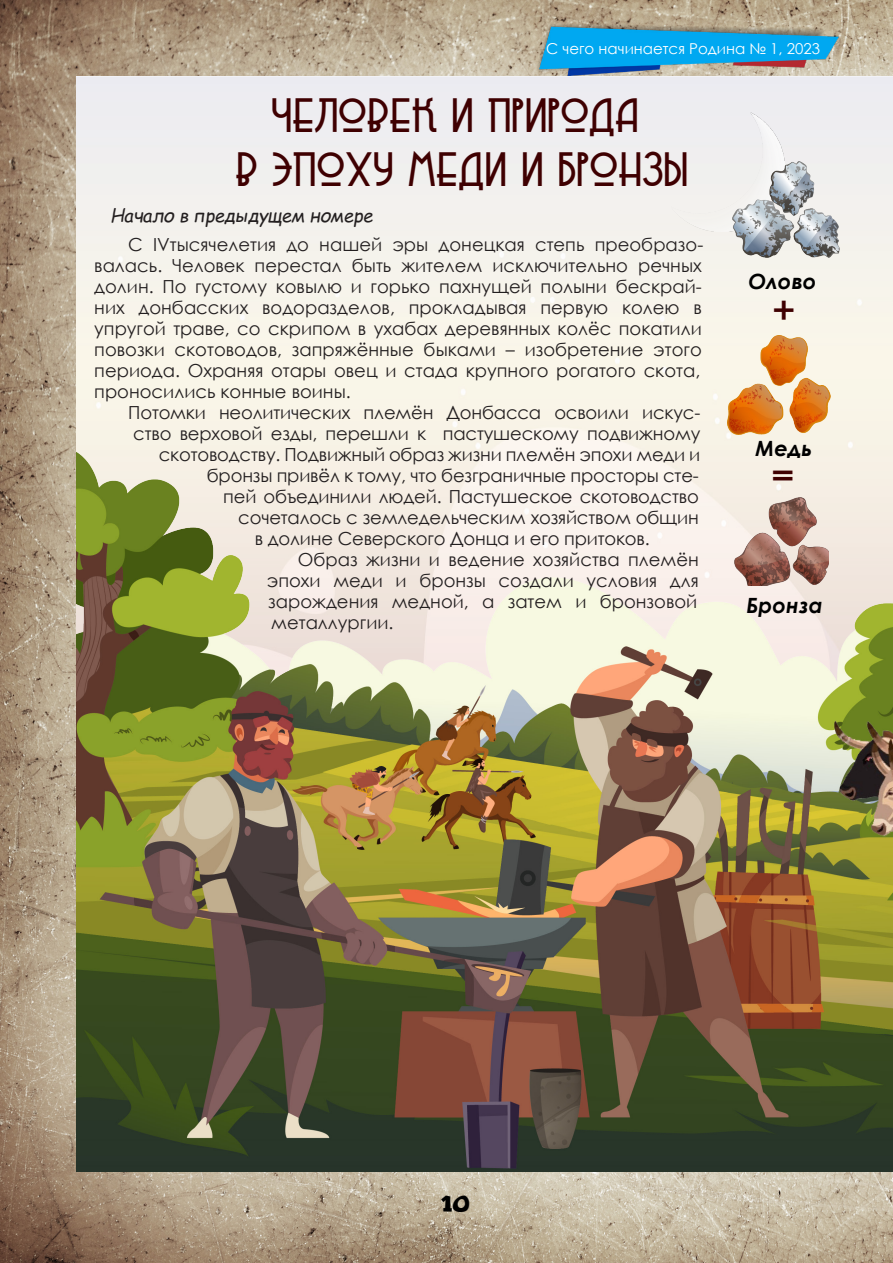
<style>
.page{position:relative;width:893px;height:1263px;background:#fff}
.page>*{position:absolute;margin:0;border:0;box-sizing:border-box;transform-origin:0 0}
.t1{font:45px "Copasetic C";letter-spacing:.005em;color:#3f0001}
.t2{font:italic 700 21px "Century Gothic";letter-spacing:.005em;color:#000}
.t3{font:21px "Freakomixby Avdo";color:#000}
.t4{font:18px/21px "Century Gothic";color:#231f20}
.t5{font:italic 18px "Comic Sans MS";letter-spacing:-.005em;color:#231f20}
.t6{font:15px "Century Gothic";color:#fff}
</style>
<div class="page">
<img style="left:0;top:0;width:893px;height:1263px">
<img style="left:77px;top:31px;width:816px;height:1140px">
<img style="left:537px;top:18px;width:301px;height:57px">
<div style="left:672px;top:113px;width:112px;height:118px;background:#f0eeef"></div>
<img style="left:735px;top:497px;width:93px;height:88px">
<img style="left:727px;top:336px;width:103px;height:99px">
<img style="left:732px;top:162px;width:108px;height:96px">
<img style="left:872px;top:426px;width:21px;height:8px">
<p class="t6" style="left:546px;top:38px;width:275px">С чего начинается Родина № 1, 2023</p>
<p class="t1" style="left:272px;top:90px;width:368px">Человек и природа</p>
<p class="t1" style="left:236px;top:144px;width:454px">в эпоху меди и бронзы</p>
<p class="t5" style="left:111px;top:202px;width:264px">Начало в предыдущем номере</p>
<p class="t4" style="left:94px;top:233px;width:610px;text-indent:34px">С IVтысячелетия до нашей эры донецкая степь преобразо&shy;валась. Человек перестал быть жителем исключительно речных долин. По густому ковылю и горько пахнущей полыни бескрай&shy;них донбасских водоразделов, прокладывая первую колею в упругой траве, со скрипом в ухабах деревянных колёс покатили повозки скотоводов, запряжённые быками – изобретение этого периода. Охраняя отары овец и стада крупного рогатого скота, проносились конные воины.</p>
<p class="t4" style="left:128px;top:401px;width:573px">Потомки неолитических племён Донбасса освоили искус-</p>
<p class="t4" style="left:133px;top:422px;width:569px">ство верховой езды, перешли к пастушескому подвижному</p>
<p class="t4" style="left:159px;top:443px;width:543px">скотоводству. Подвижный образ жизни племён эпохи меди и</p>
<p class="t4" style="left:207px;top:464px;width:493px">бронзы привёл к тому, что безграничные просторы сте-</p>
<p class="t4" style="left:223px;top:485px;width:477px">пей объединили людей. Пастушеское скотоводство</p>
<p class="t4" style="left:238px;top:506px;width:462px">сочеталось с земледельческим хозяйством общин</p>
<p class="t4" style="left:255px;top:527px;width:397px">в долине Северского Донца и его притоков.</p>
<p class="t4" style="left:267px;top:548px;width:433px;text-align:justify;text-indent:31px">Образ жизни и ведение хозяйства племён эпохи меди и бронзы создали условия для зарождения медной, а затем и бронзовой металлургии.</p>
<p class="t2" style="left:748px;top:266px;width:69px">Олово</p>
<p class="t1" style="left:773px;top:284px;width:23px">+</p>
<p class="t2" style="left:755px;top:433px;width:58px">Медь</p>
<p class="t1" style="left:772px;top:449px;width:23px">=</p>
<p class="t2" style="left:746px;top:590px;width:78px">Бронза</p>
<p class="t3" style="left:441px;top:1192px;width:31px">10</p>
</div>
